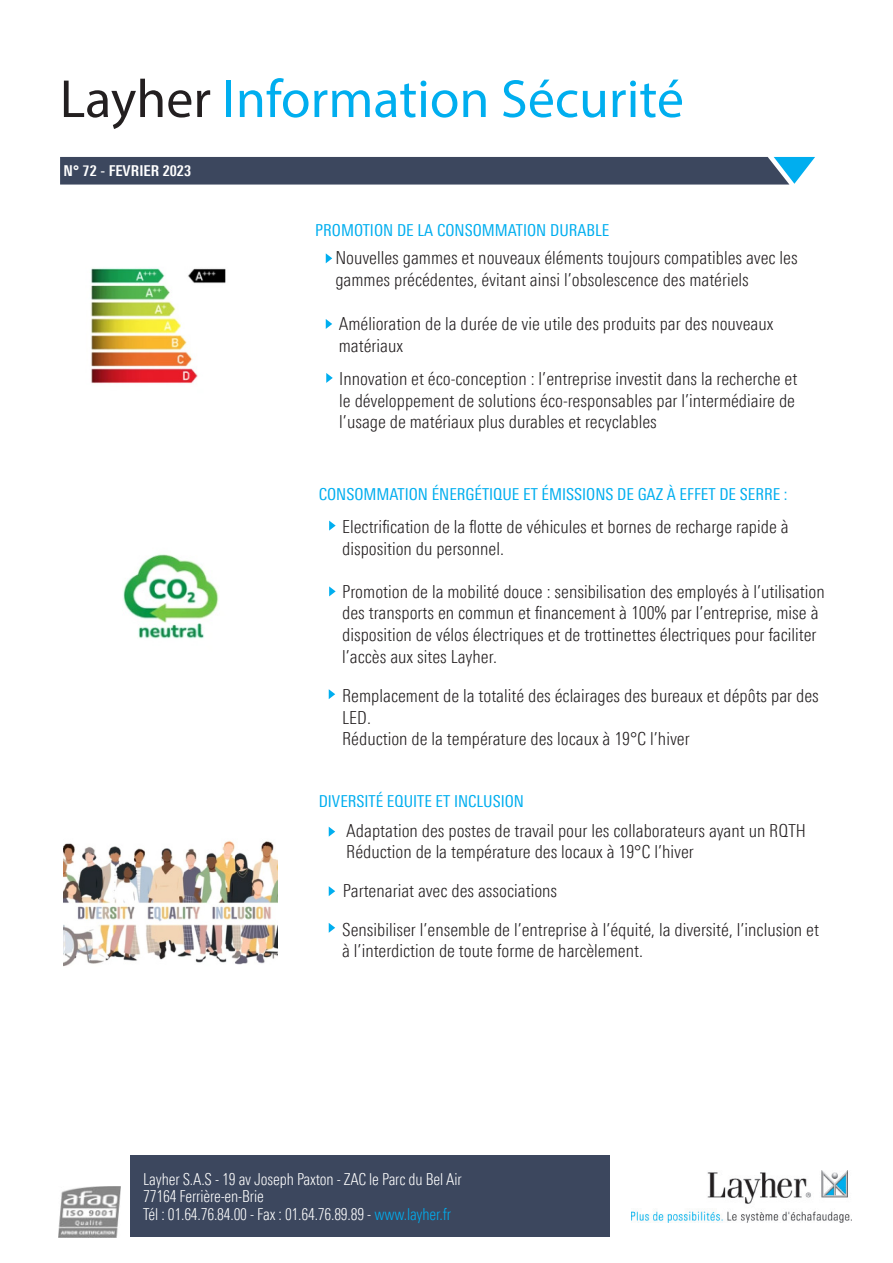
<style>
.page{position:relative;width:893px;height:1263px;background:#fff}
.page>*{position:absolute;margin:0;border:0;box-sizing:border-box;transform-origin:0 0}
.t1{font:54px "Myriad Pro";color:#00aeef}
.t2{font:300 18px/21.6px "Linotype Univers 320 Cn";color:#231f20}
.Fließtext{font:300 16.5px "Linotype Univers 320 Cn";letter-spacing:-.01em;color:#fff;scale:.94 1}
.t3{font:16.5px "Linotype Univers 420 Cn";color:#00aeef}
.t4{font:700 15px "Linotype Univers 620 Cn";color:#fff}
.s1{color:#231f20}
.s2{color:#00aeef}
</style>
<div class="page">
<svg style="left:60px;top:157px;width:755px;height:28px"></svg>
<div style="left:131px;top:1156px;width:479px;height:81px;background:#3c475e"></div>
<img style="left:632px;top:1170px;width:220px;height:52px">
<img style="left:58px;top:1186px;width:62px;height:51px">
<svg style="left:329px;top:521px;width:7px;height:10px"></svg>
<svg style="left:329px;top:586px;width:7px;height:10px"></svg>
<svg style="left:329px;top:689px;width:6px;height:10px"></svg>
<svg style="left:329px;top:827px;width:6px;height:10px"></svg>
<svg style="left:329px;top:886px;width:6px;height:10px"></svg>
<svg style="left:329px;top:923px;width:6px;height:10px"></svg>
<img style="left:123px;top:554px;width:96px;height:85px">
<img style="left:63px;top:840px;width:214px;height:127px">
<svg style="left:326px;top:253px;width:6px;height:10px"></svg>
<svg style="left:326px;top:319px;width:6px;height:10px"></svg>
<svg style="left:326px;top:373px;width:7px;height:10px"></svg>
<img style="left:91px;top:268px;width:135px;height:116px">
<p class="t1" style="left:60px;top:66px;width:626px"><span class="s1">Layher</span> Information Sécurité</p>
<p class="t4" style="left:64px;top:162px;width:129px">N° 72 - FEVRIER 2023</p>
<p class="t3" style="left:315px;top:221px;width:296px">PROMOTION DE LA CONSOMMATION DURABLE</p>
<p class="t2" style="left:335px;top:247px;width:464px">Nouvelles gammes et nouveaux éléments toujours compatibles avec les gammes précédentes, évitant ainsi l’obsolescence des matériels</p>
<p class="t2" style="left:339px;top:313px;width:436px">Amélioration de la durée de vie utile des produits par des nouveaux</p>
<p class="t2" style="left:339px;top:335px;width:66px">matériaux</p>
<p class="t2" style="left:339px;top:368px;width:460px">Innovation et éco-conception : l’entreprise investit dans la recherche et le développement de solutions éco-responsables par l’intermédiaire de l’usage de matériaux plus durables et recyclables</p>
<p class="t3" style="left:319px;top:485px;width:470px">CONSOMMATION ÉNERGÉTIQUE ET ÉMISSIONS DE GAZ À EFFET DE SERRE :</p>
<p class="t2" style="left:342px;top:516px;width:448px">Electrification de la flotte de véhicules et bornes de recharge rapide à</p>
<p class="t2" style="left:342px;top:538px;width:163px">disposition du personnel.</p>
<p class="t2" style="left:342px;top:581px;width:484px">Promotion de la mobilité douce : sensibilisation des employés à l’utilisation des transports en commun et financement à 100% par l’entreprise, mise à disposition de vélos électriques et de trottinettes électriques pour faciliter l’accès aux sites Layher.</p>
<p class="t2" style="left:342px;top:685px;width:478px">Remplacement de la totalité des éclairages des bureaux et dépôts par des<br>LED.</p>
<p class="t2" style="left:342px;top:728px;width:349px">Réduction de la température des locaux à 19°C l’hiver</p>
<p class="t3" style="left:319px;top:791px;width:207px">DIVERSITÉ EQUITE ET INCLUSION</p>
<p class="t2" style="left:346px;top:819px;width:461px">Adaptation des postes de travail pour les collaborateurs ayant un RQTH</p>
<p class="t2" style="left:346px;top:841px;width:349px">Réduction de la température des locaux à 19°C l’hiver</p>
<p class="t2" style="left:343px;top:880px;width:216px">Partenariat avec des associations</p>
<p class="t2" style="left:342px;top:918px;width:478px">Sensibiliser l’ensemble de l’entreprise à l’équité, la diversité, l’inclusion et à l’interdiction de toute forme de harcèlement.</p>
<p class="Fließtext" style="left:143px;top:1169px;width:340px">Layher S.A.S - 19 av Joseph Paxton - ZAC le Parc du Bel Air</p>
<p class="Fließtext" style="left:143px;top:1187px;width:130px">77164 Ferrière-en-Brie</p>
<p class="Fließtext" style="left:143px;top:1204px;width:329px">Tél : 01.64.76.84.00 - Fax : 01.64.76.89.89 - <span class="s2">www.layher.fr</span></p>
</div>
